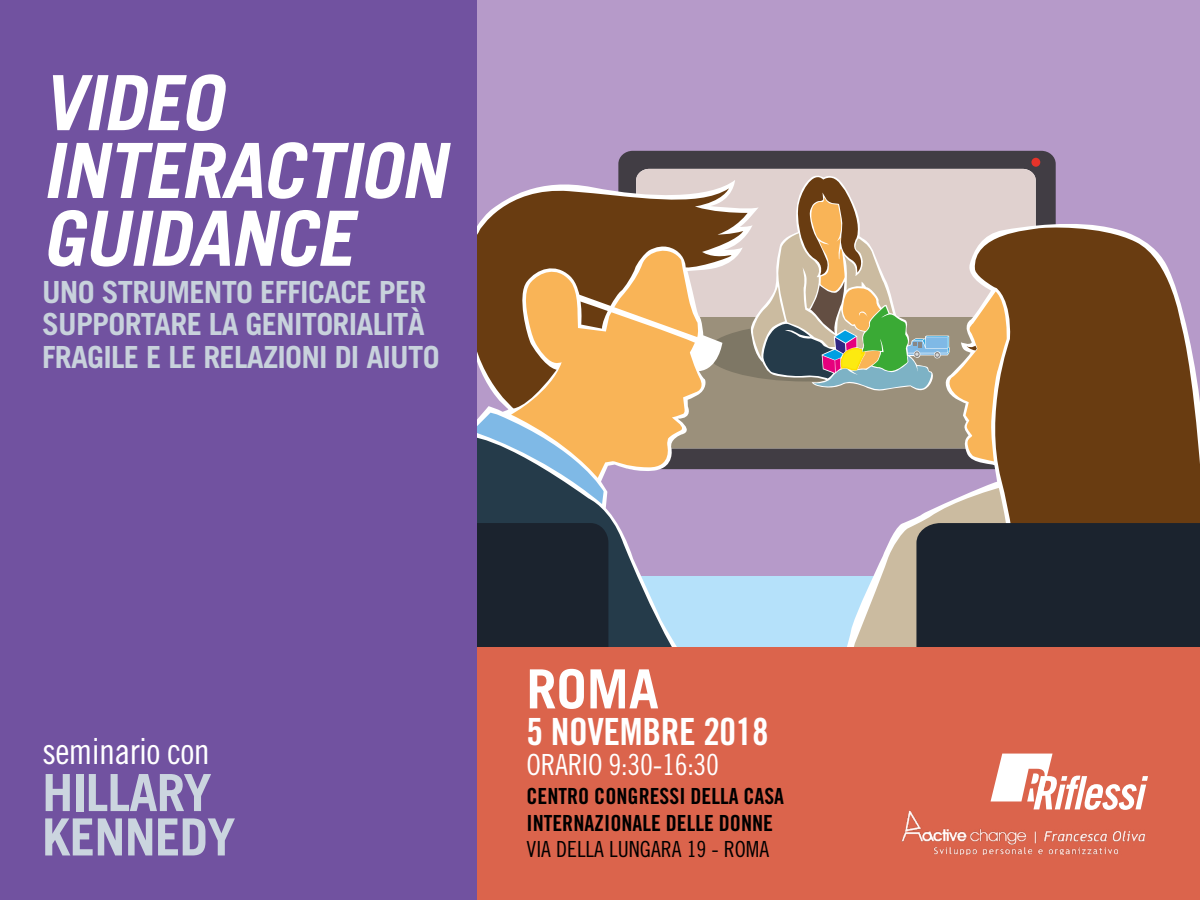
<style>
.page{position:relative;width:1200px;height:900px;background:#fff}
.page>*{position:absolute;margin:0;border:0;box-sizing:border-box;transform-origin:0 0}
.t1{font:italic 700 76.2px/67.8px "Trade Gothic";color:#fff}
.t2{font:700 54.15px "Trade Gothic";color:#fff}
.t3{font:700 51.3px/44.4px "Trade Gothic";letter-spacing:-.02em;color:#cbd5df}
.t4{font:37.5px "Trade Gothic Bold Cond Twenty";letter-spacing:-.01em;color:#fff}
.t5{font:36px "Trade Gothic Cond Eighteen";letter-spacing:-.02em;color:#fff}
.t6{font:700 30.45px/32.2px "Trade Gothic";letter-spacing:-.025em;color:#c8d2dc}
.t7{font:29.1px "Trade Gothic Cond Eighteen";letter-spacing:-.01em;color:#fff}
.t8{font:22.2px/26.7px "Trade Gothic Bold Cond Twenty";color:#000}
.t9{font:22.2px "Trade Gothic Cond Eighteen";color:#000}
</style>
<div class="page">
<div style="left:429px;top:0;width:771px;height:650px;background:#b69ac9"></div>
<div style="left:429px;top:576px;width:771px;height:74px;background:#b5e1fa"></div>
<div style="left:618px;top:151px;width:438px;height:318px;background:#413d44;border-radius:14px"></div>
<div style="left:636px;top:169px;width:400px;height:50px;background:#e0d1cf"></div>
<div style="left:1031px;top:158px;width:9px;height:9px;background:#e7332a;border-radius:50%"></div>
<svg style="left:751px;top:169px;width:257px;height:290px;background:#b3a997"></svg>
<svg style="left:847px;top:491px;width:125px;height:156px"></svg>
<svg style="left:972px;top:225px;width:228px;height:298px;background:#805631"></svg>
<svg style="left:483px;top:177px;width:276px;height:293px"></svg>
<svg style="left:477px;top:486px;width:200px;height:161px"></svg>
<svg style="left:477px;top:413px;width:127px;height:91px;background:#4d687c"></svg>
<svg style="left:511px;top:408px;width:194px;height:70px;background:#c9aa82"></svg>
<svg style="left:477px;top:186px;width:271px;height:222px;background:#a57c50"></svg>
<svg style="left:577px;top:294px;width:142px;height:75px;background:#ebb978"></svg>
<div style="left:477px;top:523px;width:133px;height:124px;background:#1b232e"></div>
<div style="left:916px;top:523px;width:284px;height:124px;background:#1b232e"></div>
<div style="left:0;top:647px;width:1200px;height:253px;background:#db644c"></div>
<div style="left:0;top:0;width:477px;height:900px;background:#7152a0"></div>
<svg style="left:991px;top:754px;width:157px;height:45px"></svg>
<img style="left:901px;top:799px;width:244px;height:56px">
<h1 class="t1" style="left:42px;top:68px;width:422px">VIDEO<br>INTERACTION<br>GUIDANCE</h1>
<p class="t6" style="left:42px;top:276px;width:399px">UNO STRUMENTO EFFICACE PER<br>SUPPORTARE LA GENITORIALITÀ<br>FRAGILE E LE RELAZIONI DI AIUTO</p>
<p class="t5" style="left:42px;top:730px;width:169px">seminario con</p>
<h3 class="t3" style="left:42px;top:770px;width:195px">HILLARY<br>KENNEDY</h3>
<h2 class="t2" style="left:526px;top:656px;width:134px">ROMA</h2>
<p class="t4" style="left:526px;top:708px;width:244px">5 NOVEMBRE 2018</p>
<p class="t7" style="left:526px;top:747px;width:194px">ORARIO 9:30-16:30</p>
<p class="t8" style="left:526px;top:783px;width:259px">CENTRO CONGRESSI DELLA CASA<br>INTERNAZIONALE DELLE DONNE</p>
<p class="t9" style="left:526px;top:836px;width:244px">VIA DELLA LUNGARA 19 - ROMA</p>
</div>
